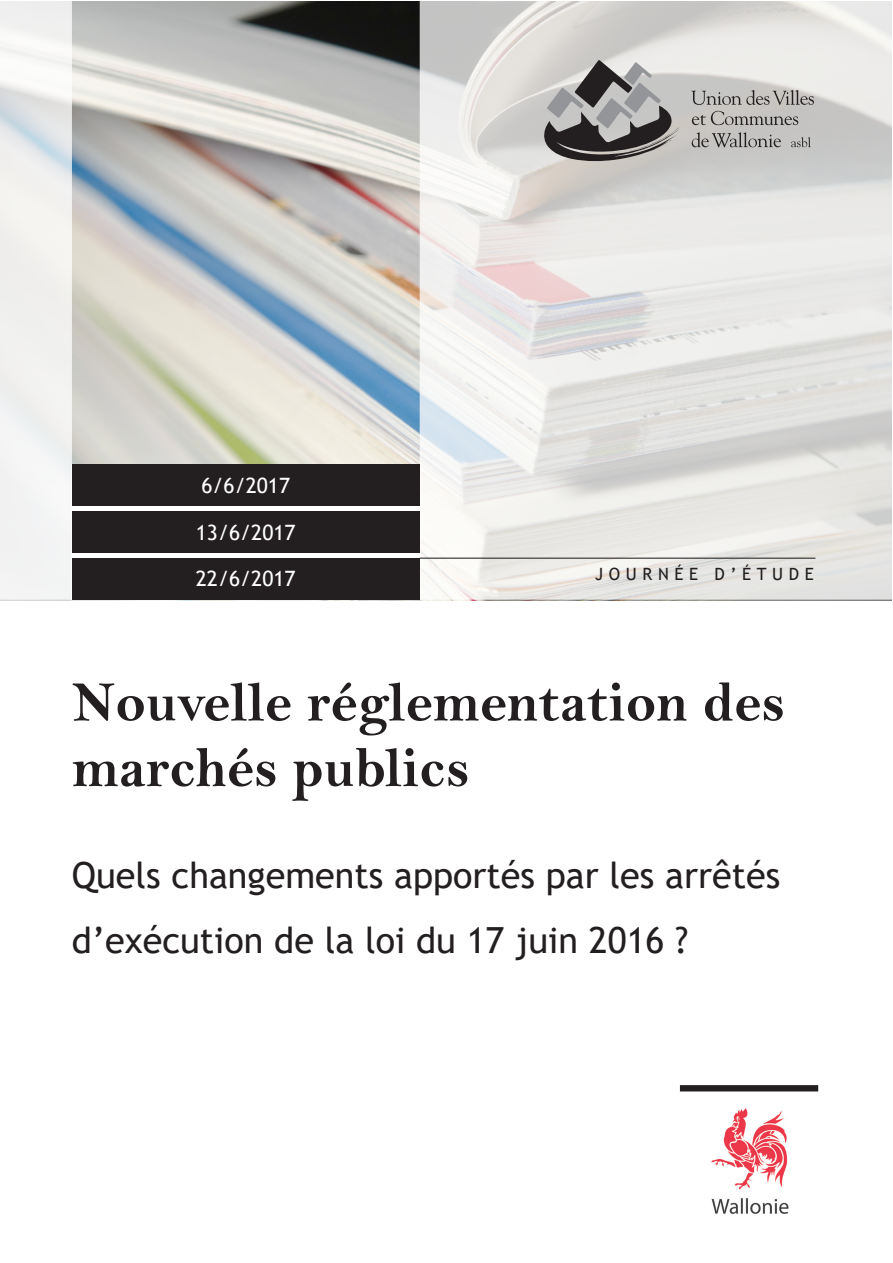
<style>
.page{position:relative;width:893px;height:1263px;background:#fff}
.page>*{position:absolute;margin:0;border:0;box-sizing:border-box;transform-origin:0 0}
.Cover_Titre{font:57px/65.6px "Bell MT Bold";color:#231f20}
.Cover_Titre-2{font:36px/65.6px "Trebuchet MS";color:#231f20}
.Cover_Date{font:21.15px "Trebuchet MS";color:#fff}
.Cover_Rencontre{font:16.95px "Trebuchet MS";letter-spacing:.33em;color:#231f20}
</style>
<div class="page">
<svg style="left:0;top:1px;width:892px;height:599px;background:#d8d8d6"></svg>
<div style="left:71px;top:464px;width:349px;height:136px;background:#fff"></div>
<svg style="left:543px;top:60px;width:137px;height:102px;background:#929090"></svg>
<svg style="left:691px;top:90px;width:123px;height:15px;background:#a7a5a3"></svg>
<svg style="left:692px;top:111px;width:106px;height:14px"></svg>
<svg style="left:692px;top:132px;width:89px;height:15px"></svg>
<svg style="left:791px;top:137px;width:20px;height:10px"></svg>
<div style="left:72px;top:558px;width:348px;height:42px;background:#231f20"></div>
<hr style="left:420px;top:558px;width:395px;height:1px;background:#231f20">
<div style="left:72px;top:464px;width:348px;height:42px;background:#231f20"></div>
<div style="left:72px;top:511px;width:348px;height:42px;background:#231f20"></div>
<div style="left:680px;top:1085px;width:138px;height:6px;background:#231f20"></div>
<img style="left:711px;top:1108px;width:78px;height:106px">
<p class="Cover_Date" style="left:201px;top:472px;width:90px">6/6/2017</p>
<p class="Cover_Date" style="left:196px;top:519px;width:101px">13/6/2017</p>
<p class="Cover_Date" style="left:196px;top:566px;width:101px">22/6/2017</p>
<p class="Cover_Rencontre" style="left:595px;top:564px;width:220px">JOURNÉE D’ÉTUDE</p>
<p class="Cover_Titre" style="left:72px;top:669px;width:715px">Nouvelle réglementation des marchés publics</p>
<p class="Cover_Titre-2" style="left:72px;top:842px;width:710px">Quels changements apportés par les arrêtés d’exécution de la loi du 17 juin 2016 ?</p>
</div>
